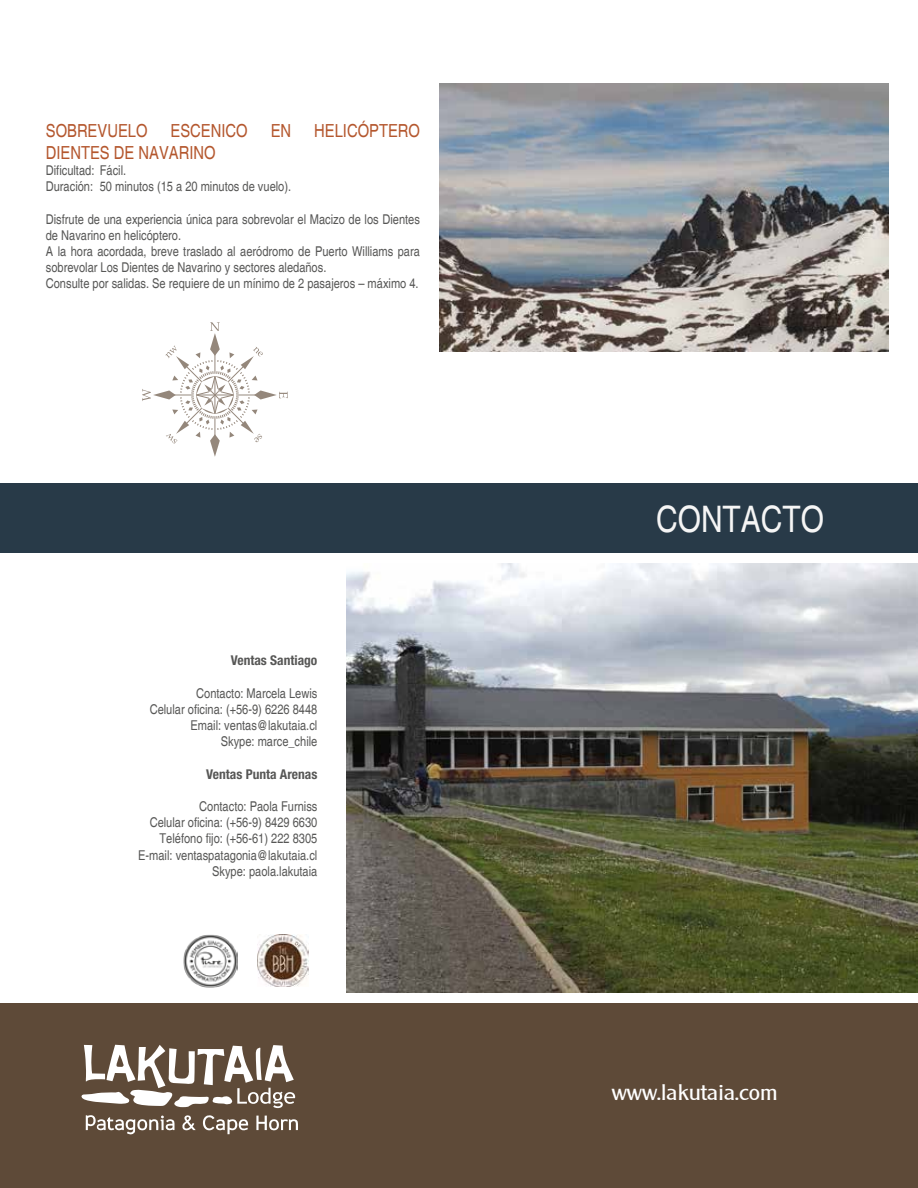
<style>
.page{position:relative;width:918px;height:1188px;background:#fff}
.page>*{position:absolute;margin:0;border:0;box-sizing:border-box;transform-origin:0 0}
.t1{font:condensed 36.6px "Helvetica";color:#f5f5f5}
.t2{font:22.5px "Clearly Gothic";color:#fff}
.t3{font:condensed 18px "Helvetica";color:#b4572e}
.t4{font:condensed 13.5px/16.2px "Helvetica";color:#575756}
.t5{font:700 condensed 13.5px "Helvetica Neue";color:#575756}
</style>
<div class="page">
<div style="left:0;top:483px;width:918px;height:70px;background:#283a48"></div>
<div style="left:0;top:1003px;width:918px;height:185px;background:#5e4a38"></div>
<svg style="left:182px;top:1115px;width:14px;height:16px"></svg>
<svg style="left:203px;top:1115px;width:45px;height:19px"></svg>
<svg style="left:256px;top:1116px;width:42px;height:15px"></svg>
<svg style="left:86px;top:1115px;width:89px;height:20px"></svg>
<svg style="left:81px;top:1045px;width:214px;height:63px"></svg>
<svg style="left:142px;top:322px;width:146px;height:135px"></svg>
<img style="left:346px;top:564px;width:572px;height:428px">
<img style="left:184px;top:934px;width:53px;height:54px">
<img style="left:257px;top:934px;width:52px;height:52px">
<img style="left:440px;top:84px;width:448px;height:268px">
<h3 class="t3" style="left:46px;top:120px;width:103px">SOBREVUELO</h3>
<h3 class="t3" style="left:171px;top:120px;width:79px">ESCENICO</h3>
<h3 class="t3" style="left:271px;top:120px;width:22px">EN</h3>
<h3 class="t3" style="left:314px;top:120px;width:107px">HELICÓPTERO</h3>
<h3 class="t3" style="left:46px;top:142px;width:171px">DIENTES DE NAVARINO</h3>
<p class="t4" style="left:46px;top:162px;width:247px">Dificultad: Fácil.<br>Duración: 50 minutos (15 a 20 minutos de vuelo).</p>
<p class="t4" style="left:46px;top:211px;width:376px">Disfrute de una experiencia única para sobrevolar el Macizo de los Dientes de Navarino en helicóptero.<br>A la hora acordada, breve traslado al aeródromo de Puerto Williams para sobrevolar Los Dientes de Navarino y sectores aledaños.<br>Consulte por salidas. Se requiere de un mínimo de 2 pasajeros – máximo 4.</p>
<p class="t5" style="left:231px;top:652px;width:88px">Ventas Santiago</p>
<p class="t4" style="left:150px;top:685px;width:169px;text-align:right">Contacto: Marcela Lewis<br>Celular oficina: (+56-9) 6226 8448<br>Email: ventas@lakutaia.cl<br>Skype: marce_chile</p>
<p class="t5" style="left:206px;top:766px;width:113px">Ventas Punta Arenas</p>
<p class="t4" style="left:138px;top:798px;width:181px;text-align:right">Contacto: Paola Furniss<br>Celular oficina: (+56-9) 8429 6630<br>Teléfono fijo: (+56-61) 222 8305<br>E-mail: ventaspatagonia@lakutaia.cl<br>Skype: paola.lakutaia</p>
<h1 class="t1" style="left:656px;top:498px;width:170px">CONTACTO</h1>
<h2 class="t2" style="left:612px;top:1079px;width:167px">www.lakutaia.com</h2>
</div>
